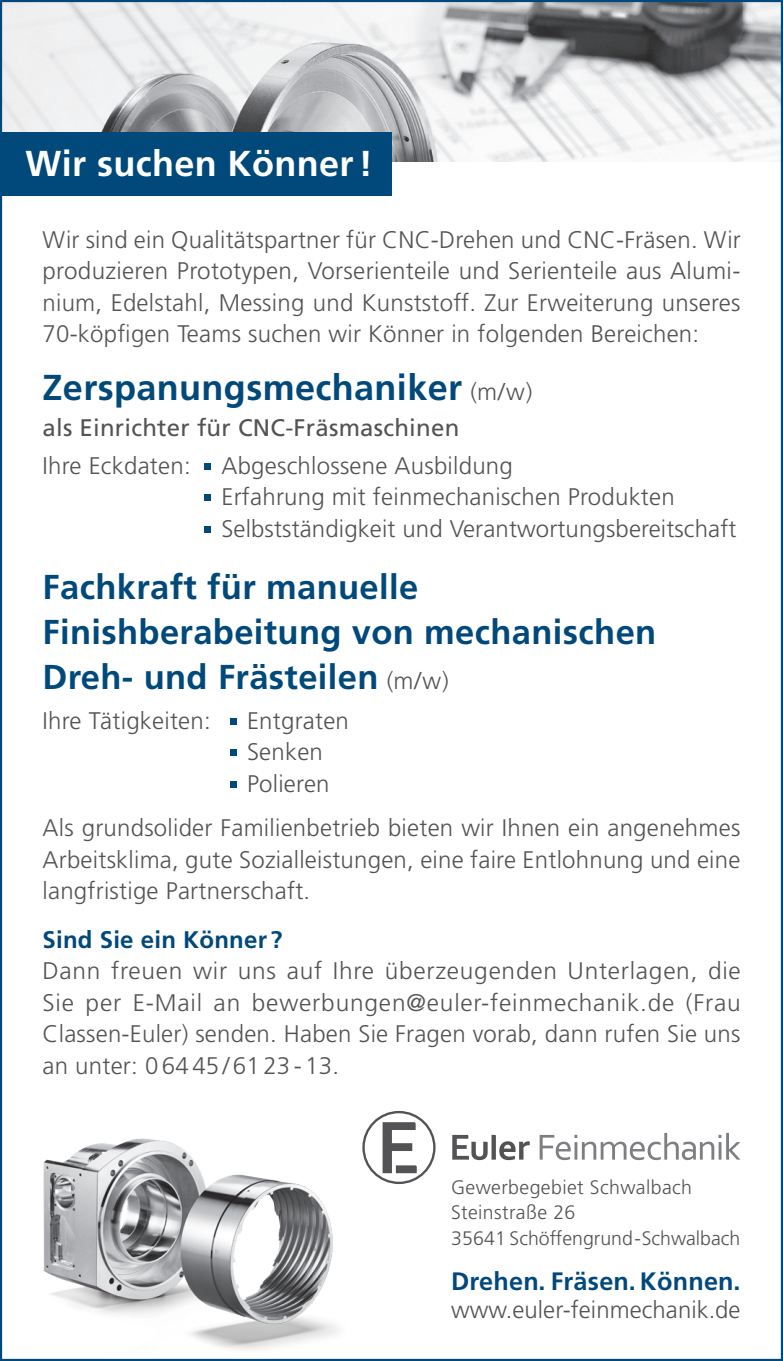
<style>
.page{position:relative;width:783px;height:1361px;background:#fff}
.page>*{position:absolute;margin:0;border:0;box-sizing:border-box;transform-origin:0 0}
.Fließ_BS{font:700 36px "Frutiger LT Std";letter-spacing:.01em;color:#01497a}
.t1{font:700 36px "Frutiger LT Std";letter-spacing:.01em;color:#fff}
.Fließ_BS-2{font:700 34.5px/45px "Frutiger LT Std";letter-spacing:.01em;color:#01497a}
.Fließ_BS-3{font:700 25.2px "Frutiger LT Std";letter-spacing:.01em;color:#01497a}
.Fließ_BS-4{font:300 24px/31.5px "Frutiger LT Std";letter-spacing:.01em;color:#535355;text-align:justify}
.Fließ_BS-5{font:24px "Frutiger LT Std";letter-spacing:.01em;color:#535355}
.Fließ_BS-6{font:700 24px "Frutiger LT Std";letter-spacing:.01em;color:#01497a}
.t2{font:300 19.5px "Frutiger LT Std";letter-spacing:.02em;color:#535355}
.t3{font:300 19.5px "Frutiger LT Std";color:#535355}
.s1{font-weight:300;font-size:24px;color:#535355}
</style>
<div class="page">
<div style="left:204px;top:463px;width:7px;height:6px;background:#01497a"></div>
<div style="left:204px;top:494px;width:7px;height:7px;background:#01497a"></div>
<div style="left:204px;top:526px;width:7px;height:6px;background:#01497a"></div>
<svg style="left:230px;top:718px;width:6px;height:6px"></svg>
<div style="left:230px;top:749px;width:6px;height:7px;background:#01497a"></div>
<svg style="left:230px;top:781px;width:6px;height:6px"></svg>
<img style="left:43px;top:1138px;width:295px;height:212px">
<img style="left:3px;top:3px;width:776px;height:159px">
<svg style="left:539px;top:1133px;width:201px;height:27px"></svg>
<svg style="left:452px;top:1135px;width:77px;height:25px"></svg>
<svg style="left:362px;top:1111px;width:73px;height:73px"></svg>
<div style="left:0;top:132px;width:391px;height:64px;background:#01497a"></div>
<p class="t1" style="left:26px;top:142px;width:349px">Wir suchen Könner!</p>
<p class="Fließ_BS-4" style="left:43px;top:224px;width:699px">Wir sind ein Qualitätspartner für CNC-Drehen und CNC-Fräsen. Wir produzieren Prototypen, Vorserienteile und Serienteile aus Alumi&shy;nium, Edelstahl, Messing und Kunststoff. Zur Erweiterung unseres 70-köpfigen Teams suchen wir Könner in folgenden Bereichen:</p>
<p class="Fließ_BS" style="left:43px;top:366px;width:491px">Zerspanungsmechaniker <span class="s1">(m/w)</span></p>
<p class="Fließ_BS-5" style="left:43px;top:413px;width:418px">als Einrichter für CNC-Fräsmaschinen</p>
<p class="Fließ_BS-4" style="left:43px;top:450px;width:150px">Ihre Eckdaten:</p>
<p class="Fließ_BS-4" style="left:221px;top:450px;width:293px">Abgeschlossene Ausbildung</p>
<p class="Fließ_BS-4" style="left:221px;top:482px;width:454px">Erfahrung mit feinmechanischen Produkten</p>
<p class="Fließ_BS-4" style="left:221px;top:513px;width:516px">Selbstständigkeit und Verantwortungsbereitschaft</p>
<p class="Fließ_BS-2" style="left:43px;top:564px;width:615px">Fachkraft für manuelle<br>Finishberabeitung von mechanischen<br>Dreh- und Frästeilen <span class="s1">(m/w)</span></p>
<p class="Fließ_BS-4" style="left:43px;top:705px;width:170px">Ihre Tätigkeiten:</p>
<p class="Fließ_BS-4" style="left:247px;top:705px;width:103px">Entgraten</p>
<p class="Fließ_BS-4" style="left:247px;top:737px;width:77px">Senken</p>
<p class="Fließ_BS-4" style="left:247px;top:768px;width:84px">Polieren</p>
<p class="Fließ_BS-4" style="left:43px;top:812px;width:699px">Als grundsolider Familienbetrieb bieten wir Ihnen ein angenehmes Arbeitsklima, gute Sozialleistungen, eine faire Entlohnung und eine langfristige Partnerschaft.</p>
<p class="Fließ_BS-6" style="left:43px;top:925px;width:241px">Sind Sie ein Könner ?</p>
<p class="Fließ_BS-4" style="left:43px;top:955px;width:699px">Dann freuen wir uns auf Ihre überzeugenden Unterlagen, die Sie per E-Mail an bewerbungen@euler-feinmechanik.de (Frau Classen-Euler) senden. Haben Sie Fragen vorab, dann rufen Sie uns an unter: 0 64 45 / 61 23 - 13.</p>
<p class="t2" style="left:451px;top:1176px;width:242px">Gewerbegebiet Schwalbach</p>
<p class="t2" style="left:451px;top:1201px;width:126px">Steinstraße 26</p>
<p class="t3" style="left:451px;top:1227px;width:291px">35641 Schöffengrund-Schwalbach</p>
<p class="Fließ_BS-3" style="left:451px;top:1266px;width:291px">Drehen. Fräsen. Können.</p>
<p class="Fließ_BS-4" style="left:451px;top:1294px;width:291px">www.euler-feinmechanik.de</p>
</div>
